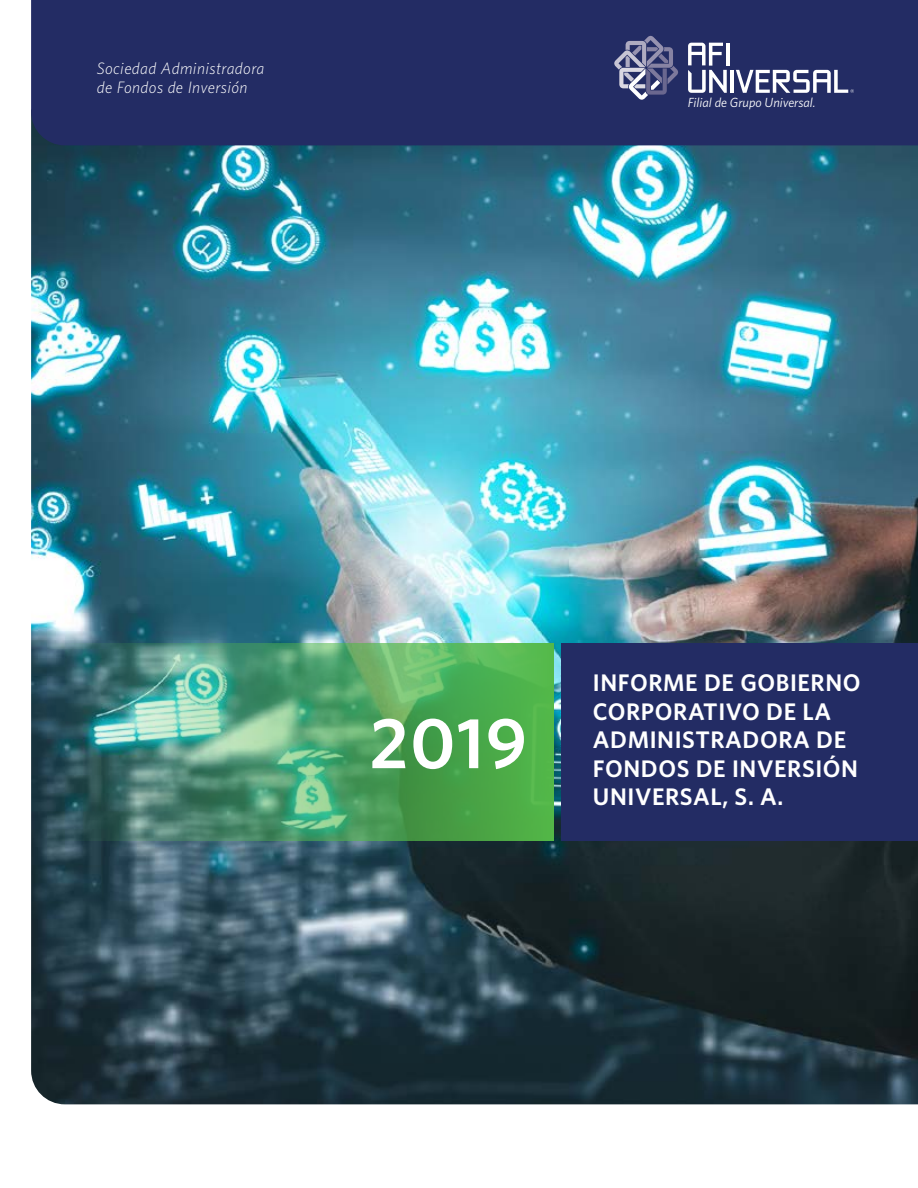
<style>
.page{position:relative;width:918px;height:1188px;background:#fff}
.page>*{position:absolute;margin:0;border:0;box-sizing:border-box;transform-origin:0 0}
.t1{font:600 72px "Whitney";color:#fff}
.t2{font:600 24px/28.5px "Whitney";letter-spacing:.025em;color:#fff}
.t3{font:italic 300 16.5px/19.5px "Whitney";letter-spacing:.025em;color:#fff}
.t4{font:italic 13.2px "Whitney";color:#fff}
</style>
<div class="page">
<img style="left:31px;top:145px;width:887px;height:959px">
<div style="left:31px;top:0;width:887px;height:145px;background:#232c64"></div>
<img style="left:46px;top:643px;width:508px;height:198px">
<svg style="left:614px;top:36px;width:64px;height:64px;background:#5d618b"></svg>
<hr style="left:730px;top:70px;width:4px;height:23px;background:#fff">
<svg style="left:736px;top:70px;width:118px;height:23px"></svg>
<hr style="left:726px;top:43px;width:3px;height:23px;background:#fff">
<svg style="left:688px;top:43px;width:39px;height:50px"></svg>
<div style="left:562px;top:643px;width:356px;height:198px;background:#232c64"></div>
<p class="t3" style="left:97px;top:58px;width:169px">Sociedad Administradora de Fondos de Inversión</p>
<p class="t4" style="left:688px;top:95px;width:129px">Filial de Grupo Universal.</p>
<h1 class="t1" style="left:369px;top:700px;width:159px">2019</h1>
<p class="t2" style="left:593px;top:668px;width:269px">INFORME DE GOBIERNO<br>CORPORATIVO DE LA<br>ADMINISTRADORA DE<br>FONDOS DE INVERSIÓN<br>UNIVERSAL, S. A.</p>
</div>
